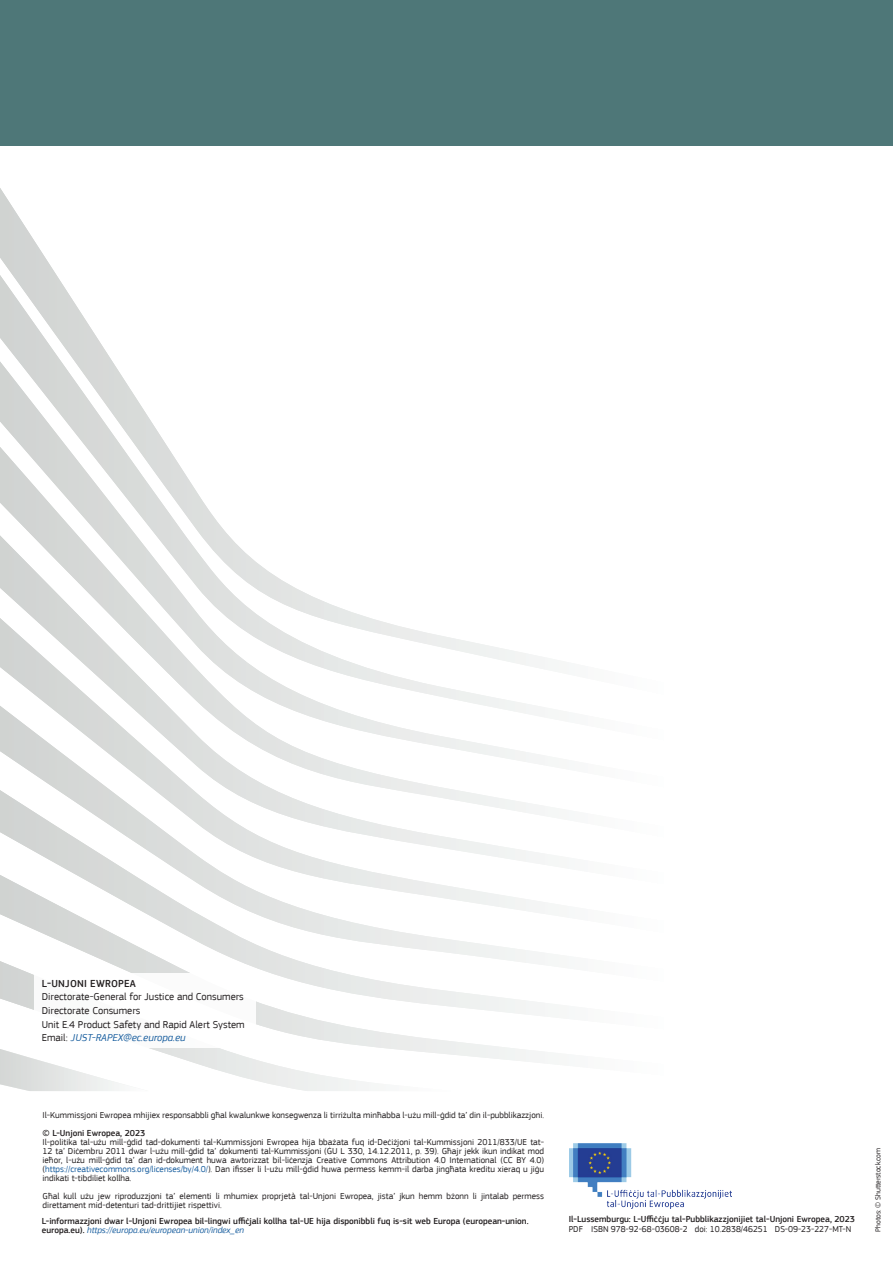
<style>
.page{position:relative;width:893px;height:1263px;background:#fff}
.page>*{position:absolute;margin:0;border:0;box-sizing:border-box;transform-origin:0 0}
.t1{font:10.5px/13.5px "EC Square Sans Pro";color:#231f20}
.t2{font:500 10.5px "EC Square Sans Pro";letter-spacing:.02em;color:#231f20}
.t3{font:9px/9px "EC Square Sans Pro";color:#231f20;text-align:justify}
.t4{font:500 9px/9px "EC Square Sans Pro";color:#231f20}
.t5{font:7.5px "EC Square Sans Pro";letter-spacing:-.01em;color:#231f20}
.s1{font-style:italic;color:#175d9e}
.s2{color:#175d9e}
.s3{font-weight:400;font-style:italic;color:#175d9e}
</style>
<div class="page">
<svg style="left:0;top:188px;width:57px;height:87px"></svg>
<svg style="left:9px;top:837px;width:536px;height:38px"></svg>
<svg style="left:0;top:875px;width:545px;height:188px"></svg>
<svg style="left:0;top:961px;width:452px;height:130px"></svg>
<svg style="left:0;top:1049px;width:148px;height:42px"></svg>
<svg style="left:0;top:275px;width:112px;height:86px"></svg>
<svg style="left:0;top:361px;width:168px;height:86px"></svg>
<svg style="left:0;top:447px;width:545px;height:390px"></svg>
<div style="left:0;top:0;width:893px;height:145px;background:#4e7778"></div>
<div style="left:34px;top:973px;width:222px;height:75px;background:#fff"></div>
<img style="left:569px;top:1143px;width:163px;height:66px">
<p class="t2" style="left:42px;top:977px;width:96px">L-UNJONI EWROPEA</p>
<p class="t1" style="left:42px;top:990px;width:204px">Directorate-General for Justice and Consumers Directorate Consumers<br>Unit E.4 Product Safety and Rapid Alert System Email: <span class="s1">JUST-RAPEX@ec.europa.eu</span></p>
<p class="t3" style="left:43px;top:1111px;width:503px">Il-Kummissjoni Ewropea mhijiex responsabbli għal kwalunkwe konsegwenza li tirriżulta minħabba l-użu mill-ġdid ta’ din il-pubblikazzjoni.</p>
<p class="t4" style="left:43px;top:1129px;width:104px">© L-Unjoni Ewropea, 2023</p>
<p class="t3" style="left:43px;top:1138px;width:503px">Il-politika tal-użu mill-ġdid tad-dokumenti tal-Kummissjoni Ewropea hija bbażata fuq id-Deċiżjoni tal-Kummissjoni 2011/833/UE tat-12 ta’ Diċembru 2011 dwar l-użu mill-ġdid ta’ dokumenti tal-Kummissjoni (ĠU L 330, 14.12.2011, p. 39). Għajr jekk ikun indikat mod ieħor, l-użu mill-ġdid ta’ dan id-dokument huwa awtorizzat bil-liċenzja Creative Commons Attribution 4.0 International (CC BY 4.0) (<span class="s2">https://creativecommons.org/licenses/by/4.0/</span>). Dan ifisser li l-użu mill-ġdid huwa permess kemm-il darba jingħata kreditu xieraq u jiġu indikati t-tibdiliet kollha.</p>
<p class="t3" style="left:43px;top:1192px;width:503px">Għal kull użu jew riproduzzjoni ta’ elementi li mhumiex proprjetà tal-Unjoni Ewropea, jista’ jkun hemm bżonn li jintalab permess direttament mid-detenturi tad-drittijiet rispettivi.</p>
<p class="t4" style="left:42px;top:1217px;width:488px">L-informazzjoni dwar l-Unjoni Ewropea bil-lingwi uffiċjali kollha tal-UE hija disponibbli fuq is-sit web Europa (european-union. europa.eu). <span class="s3">https://europa.eu/european-union/index_en</span></p>
<p class="t4" style="left:569px;top:1214px;width:288px">Il-Lussemburgu: L-Uffiċċju tal-Pubblikazzjonijiet tal-Unjoni Ewropea, 2023</p>
<p class="t3" style="left:569px;top:1225px;width:284px">PDF ISBN 978-92-68-03608-2 doi: 10.2838/46251 DS-09-23-227-MT-N</p>
<p class="t5" style="left:874px;top:1231px;width:85px;rotate:-90deg">Photos: © Shutterstock.com</p>
</div>
